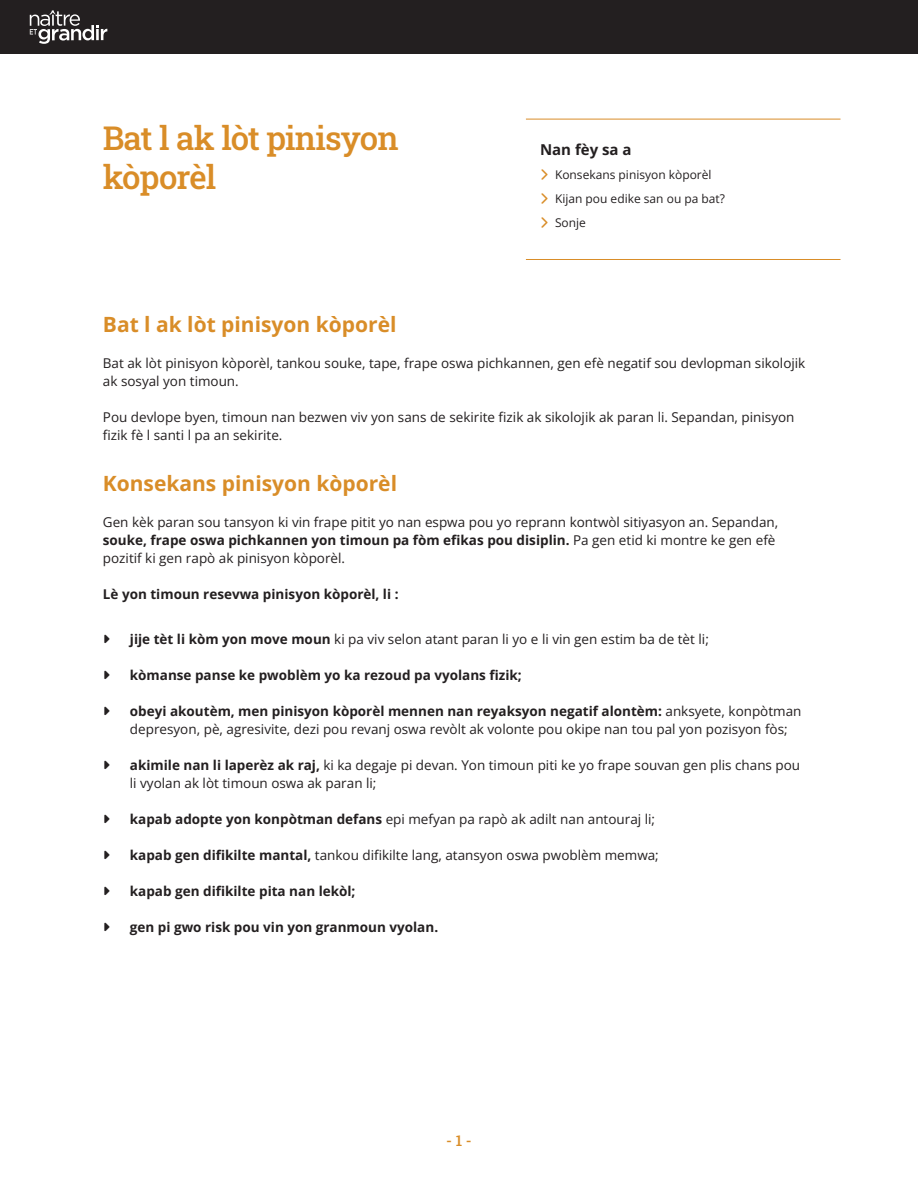
<style>
.page{position:relative;width:918px;height:1188px;background:#fff}
.page>*{position:absolute;margin:0;border:0;box-sizing:border-box;transform-origin:0 0}
.t1{font:500 33px/39.6px "Roboto Slab";letter-spacing:-.025em;color:#d98d28}
.t2{font:700 21px "Open Sans";color:#d98d28}
.t3{font:700 15px "Open Sans";color:#231f20}
.t4{font:500 15px "Roboto Slab";color:#d98d28}
.t5{font:13.5px/18px "Open Sans";color:#231f20}
.t6{font:700 13.5px "Open Sans";color:#231f20}
.t7{font:12px/24px "Open Sans";color:#231f20}
.s1{font-weight:700}
</style>
<div class="page">
<div style="left:0;top:0;width:918px;height:54px;background:#231f20"></div>
<svg style="left:30px;top:10px;width:77px;height:34px"></svg>
<hr style="left:526px;top:119px;width:315px;height:1px;background:#d98d28">
<hr style="left:526px;top:259px;width:315px;height:1px;background:#d98d28">
<h1 class="t1" style="left:103px;top:117px;width:297px">Bat l ak lòt pinisyon kòporèl</h1>
<p class="t3" style="left:540px;top:139px;width:93px">Nan fèy sa a</p>
<p class="t7" style="left:555px;top:162px;width:172px">Konsekans pinisyon kòporèl<br>Kijan pou edike san ou pa bat?<br>Sonje</p>
<h2 class="t2" style="left:103px;top:310px;width:295px">Bat l ak lòt pinisyon kòporèl</h2>
<p class="t5" style="left:103px;top:354px;width:704px">Bat ak lòt pinisyon kòporèl, tankou souke, tape, frape oswa pichkannen, gen efè negatif sou devlopman sikolojik ak sosyal yon timoun.</p>
<p class="t5" style="left:103px;top:408px;width:693px">Pou devlope byen, timoun nan bezwen viv yon sans de sekirite fizik ak sikolojik ak paran li. Sepandan, pinisyon fizik fè l santi l pa an sekirite.</p>
<h2 class="t2" style="left:103px;top:469px;width:296px">Konsekans pinisyon kòporèl</h2>
<p class="t5" style="left:103px;top:513px;width:677px">Gen kèk paran sou tansyon ki vin frape pitit yo nan espwa pou yo reprann kontwòl sitiyasyon an. Sepandan, <span class="s1">souke, frape oswa pichkannen yon timoun pa fòm efikas pou disiplin.</span> Pa gen etid ki montre ke gen efè pozitif ki gen rapò ak pinisyon kòporèl.</p>
<p class="t6" style="left:103px;top:585px;width:297px">Lè yon timoun resevwa pinisyon kòporèl, li :</p>
<p class="t5" style="left:130px;top:630px;width:581px"><span class="s1">jije tèt li kòm yon move moun</span> ki pa viv selon atant paran li yo e li vin gen estim ba de tèt li;</p>
<p class="t6" style="left:130px;top:666px;width:393px">kòmanse panse ke pwoblèm yo ka rezoud pa vyolans fizik;</p>
<p class="t5" style="left:130px;top:702px;width:673px"><span class="s1">obeyi akoutèm, men pinisyon kòporèl mennen nan reyaksyon negatif alontèm:</span> anksyete, konpòtman depresyon, pè, agresivite, dezi pou revanj oswa revòlt ak volonte pou okipe nan tou pal yon pozisyon fòs;</p>
<p class="t5" style="left:130px;top:756px;width:672px"><span class="s1">akimile nan li laperèz ak raj,</span> ki ka degaje pi devan. Yon timoun piti ke yo frape souvan gen plis chans pou li vyolan ak lòt timoun oswa ak paran li;</p>
<p class="t5" style="left:130px;top:810px;width:527px"><span class="s1">kapab adopte yon konpòtman defans</span> epi mefyan pa rapò ak adilt nan antouraj li;</p>
<p class="t5" style="left:130px;top:846px;width:530px"><span class="s1">kapab gen difikilte mantal,</span> tankou difikilte lang, atansyon oswa pwoblèm memwa;</p>
<p class="t6" style="left:130px;top:882px;width:227px">kapab gen difikilte pita nan lekòl;</p>
<p class="t6" style="left:130px;top:918px;width:310px">gen pi gwo risk pou vin yon granmoun vyolan.</p>
<p class="t4" style="left:446px;top:1130px;width:27px">- 1 -</p>
</div>
